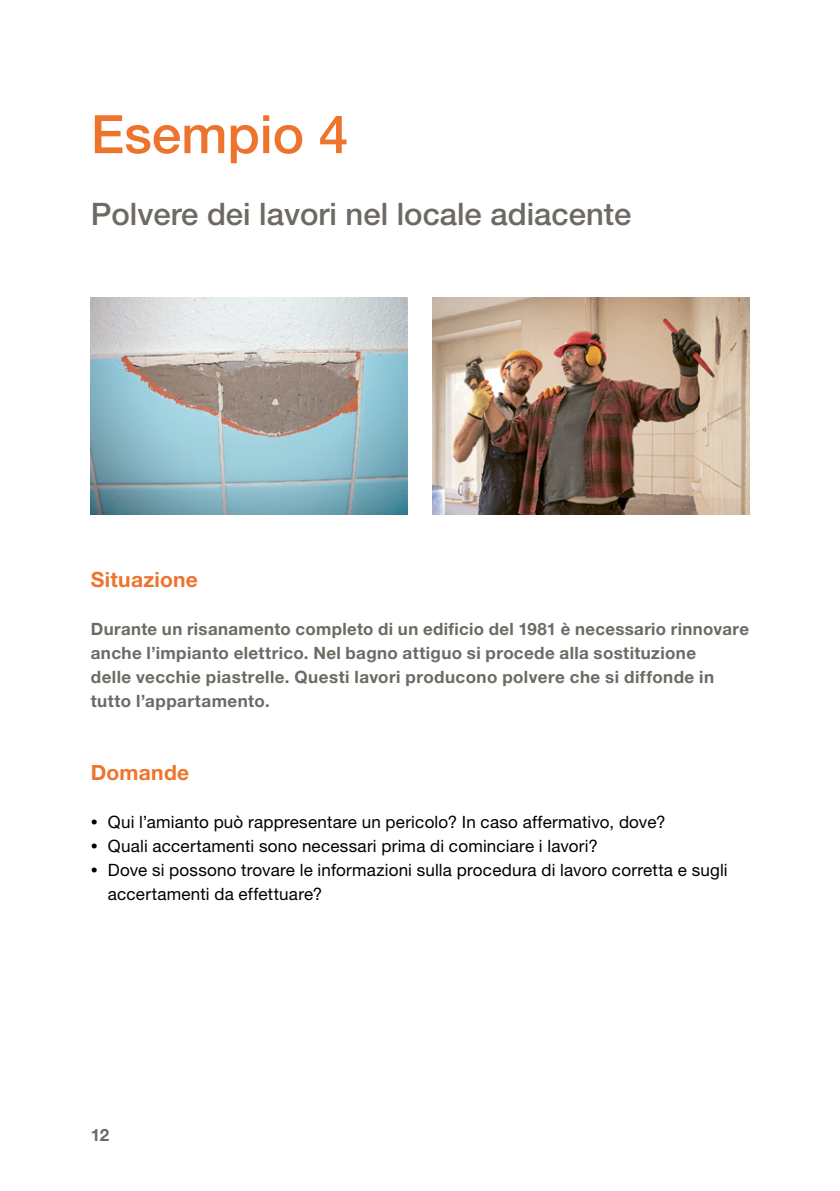
<style>
.page{position:relative;width:840px;height:1191px;background:#fff}
.page>*{position:absolute;margin:0;border:0;box-sizing:border-box;transform-origin:0 0}
.t1{font:500 53px "Helvetica Neue LT Std";color:#ee742d}
.t2{font:500 31px "Helvetica Neue LT Std";color:#6d6a63}
.t3{font:700 21px "Helvetica Neue LT Std";letter-spacing:.015em;color:#ee742d}
.t4{font:700 17px/24px "Helvetica Neue LT Std";letter-spacing:.025em;color:#6d6a63}
.t5{font:17px/24px "Helvetica Neue LT Std";letter-spacing:.01em;color:#000}
.s1{font-size:14px}
</style>
<div class="page">
<img style="left:91px;top:298px;width:316px;height:216px">
<img style="left:432px;top:298px;width:316px;height:216px">
<h1 class="t1" style="left:91px;top:103px;width:259px">Esempio 4</h1>
<h2 class="t2" style="left:91px;top:196px;width:541px">Polvere dei lavori nel locale adiacente</h2>
<p class="t3" style="left:91px;top:566px;width:109px">Situazione</p>
<p class="t4" style="left:91px;top:617px;width:659px">Durante un risanamento completo di un edificio del 1981 è necessario rinnovare anche l’impianto elettrico. Nel bagno attiguo si procede alla sostituzione<br>delle vecchie piastrelle. Questi lavori producono polvere che si diffonde in tutto l’appartamento.</p>
<p class="t3" style="left:91px;top:759px;width:100px">Domande</p>
<p class="t5" style="left:91px;top:809px;width:576px"><span class="s1">•</span> Qui l’amianto può rappresentare un pericolo? In caso affermativo, dove?</p>
<p class="t5" style="left:91px;top:834px;width:508px"><span class="s1">•</span> Quali accertamenti sono necessari prima di cominciare i lavori?</p>
<p class="t5" style="left:108px;top:858px;width:621px;text-indent:-17px"><span class="s1">•</span> Dove si possono trovare le informazioni sulla procedura di lavoro corretta e sugli accertamenti da effettuare?</p>
<p class="t4" style="left:91px;top:1123px;width:20px">12</p>
</div>
